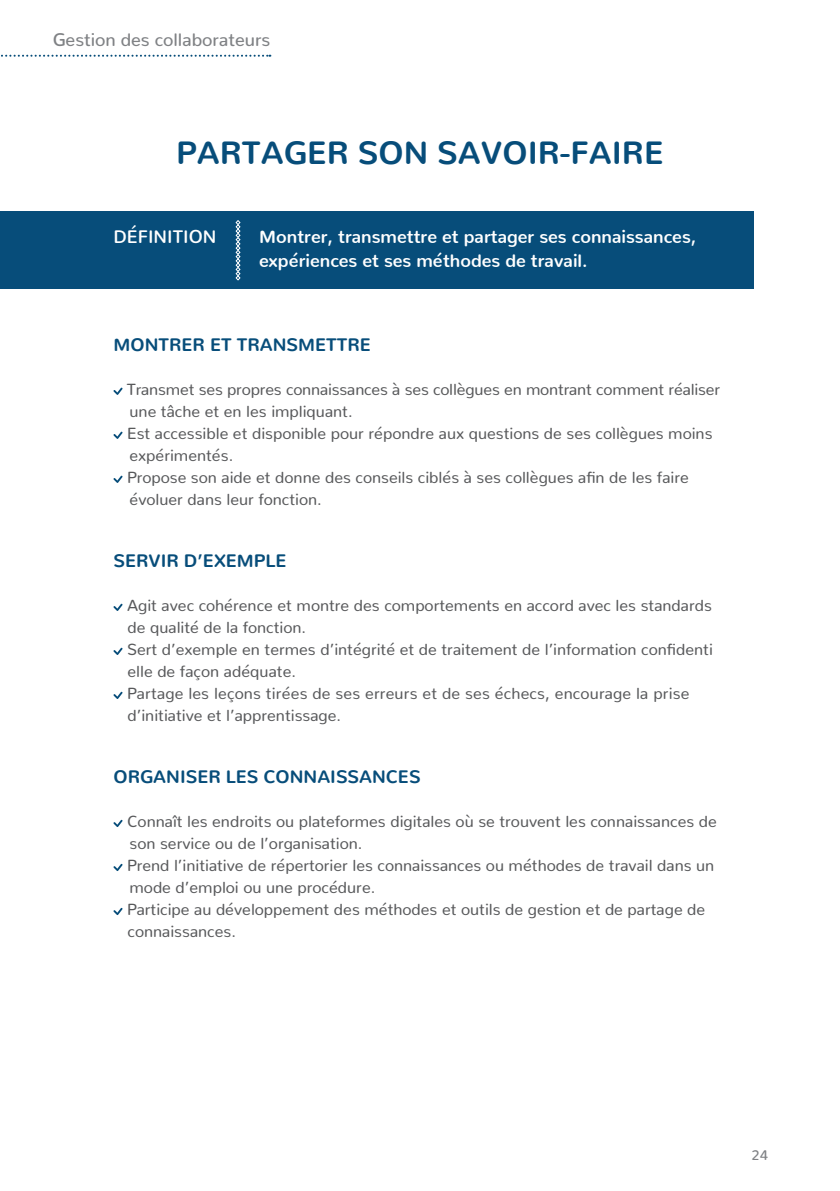
<style>
.page{position:relative;width:840px;height:1191px;background:#fff}
.page>*{position:absolute;margin:0;border:0;box-sizing:border-box;transform-origin:0 0}
.t1{font:700 32px "Nunito";color:#074d7a}
.t2{font:700 18px/24px "Nunito";color:#fff}
.t3{font:700 18px "Nunito";color:#074d7a}
.t4{font:500 18px "Nunito";color:#808285}
.t5{font:600 18px "Nunito";color:#fff}
.t6{font:16px/22px "Nunito";color:#58595b}
.t7{font:500 14px "Nunito";color:#808285}
</style>
<div class="page">
<div style="left:0;top:211px;width:753px;height:77px;background:#074d7a"></div>
<svg style="left:235px;top:220px;width:5px;height:60px"></svg>
<svg style="left:113px;top:387px;width:9px;height:8px"></svg>
<svg style="left:113px;top:431px;width:9px;height:8px"></svg>
<svg style="left:113px;top:475px;width:9px;height:8px"></svg>
<svg style="left:113px;top:603px;width:9px;height:8px"></svg>
<svg style="left:113px;top:647px;width:9px;height:8px"></svg>
<svg style="left:113px;top:691px;width:9px;height:8px"></svg>
<svg style="left:113px;top:819px;width:9px;height:8px"></svg>
<svg style="left:113px;top:863px;width:9px;height:8px"></svg>
<svg style="left:113px;top:907px;width:9px;height:8px"></svg>
<svg style="left:1px;top:55px;width:269px;height:2px"></svg>
<p class="t4" style="left:53px;top:24px;width:219px">Gestion des collaborateurs</p>
<h1 class="t1" style="left:176px;top:124px;width:488px">PARTAGER SON SAVOIR-FAIRE</h1>
<p class="t5" style="left:113px;top:220px;width:104px">DÉFINITION</p>
<p class="t2" style="left:259px;top:222px;width:438px">Montrer, transmettre et partager ses connaissances, expériences et ses méthodes de travail.</p>
<p class="t3" style="left:113px;top:328px;width:259px">MONTRER ET TRANSMETTRE</p>
<p class="t6" style="left:127px;top:376px;width:594px">Transmet ses propres connaissances à ses collègues en montrant comment réaliser une tâche et en les impliquant.<br>Est accessible et disponible pour répondre aux questions de ses collègues moins expérimentés.<br>Propose son aide et donne des conseils ciblés à ses collègues afin de les faire évoluer dans leur fonction.</p>
<p class="t3" style="left:113px;top:544px;width:174px">SERVIR D’EXEMPLE</p>
<p class="t6" style="left:127px;top:592px;width:587px">Agit avec cohérence et montre des comportements en accord avec les standards de qualité de la fonction.<br>Sert d’exemple en termes d’intégrité et de traitement de l’information confidenti elle de façon adéquate.<br>Partage les leçons tirées de ses erreurs et de ses échecs, encourage la prise d’initiative et l’apprentissage.</p>
<p class="t3" style="left:113px;top:760px;width:308px">ORGANISER LES CONNAISSANCES</p>
<p class="t6" style="left:127px;top:808px;width:591px">Connaît les endroits ou plateformes digitales où se trouvent les connaissances de son service ou de l’organisation.<br>Prend l’initiative de répertorier les connaissances ou méthodes de travail dans un mode d’emploi ou une procédure.<br>Participe au développement des méthodes et outils de gestion et de partage de connaissances.</p>
<p class="t7" style="left:751px;top:1142px;width:18px">24</p>
</div>
